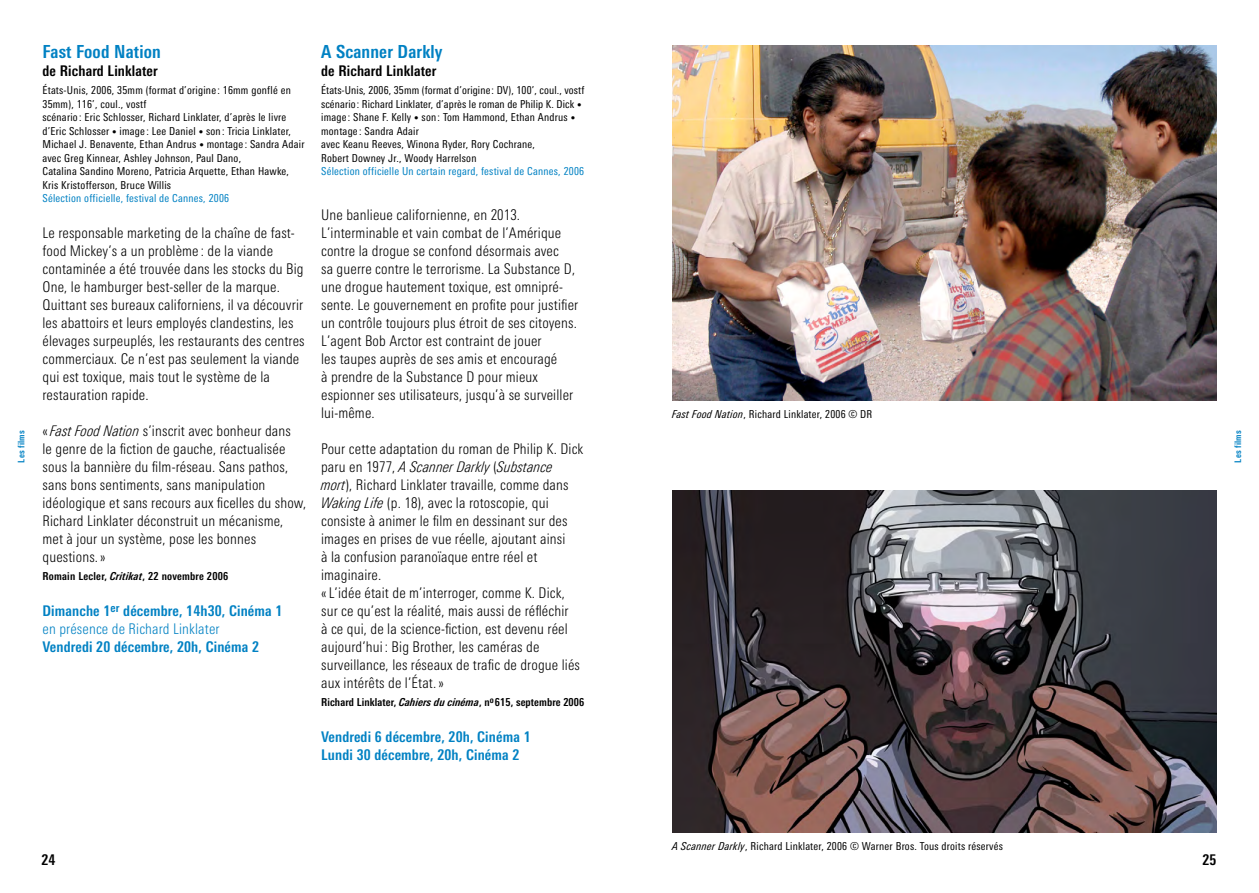
<style>
.page{position:relative;width:1259px;height:893px;background:#fff}
.page>*{position:absolute;margin:0;border:0;box-sizing:border-box;transform-origin:0 0}
.t1{font:700 condensed 18px "Univers Next Pro";letter-spacing:.01em;color:#0081c3}
.t2{font:300 condensed 14.7px/18px "Univers Next Pro";letter-spacing:.01em;color:#000}
.t3{font:700 condensed 14.7px/18px "Univers Next Pro";letter-spacing:.01em;color:#0081c3}
.t4{font:700 condensed 14.7px "Univers Next Pro";letter-spacing:.01em;color:#000}
.t5{font:condensed 10.95px/13.5px "Univers Next Pro";letter-spacing:.02em;color:#000}
.t6{font:condensed 10.95px "Univers Next Pro";letter-spacing:.02em;color:#0081c3}
.t7{font:700 condensed 10.95px "Univers Next Pro";letter-spacing:.01em;color:#000}
.t8{font:700 condensed 9px "Univers Next Pro";letter-spacing:.02em;color:#0081c3}
.s1{font-size:9px}
.s2{font-style:italic}
.s3{font-weight:300}
</style>
<div class="page">
<img style="left:672px;top:45px;width:544px;height:355px">
<img style="left:672px;top:490px;width:544px;height:342px">
<p class="t8" style="left:16px;top:462px;width:34px;rotate:-90deg">Les films</p>
<p class="t1" style="left:43px;top:41px;width:120px">Fast Food Nation</p>
<p class="t4" style="left:43px;top:62px;width:117px">de Richard Linklater</p>
<p class="t5" style="left:43px;top:83px;width:263px">États-Unis, 2006, 35mm (format d’origine: 16mm gonflé en 35mm), 116’, coul., vostf<br>scénario: Eric Schlosser, Richard Linklater, d’après le livre d’Eric Schlosser <span class="s1">•</span> image: Lee Daniel <span class="s1">•</span> son: Tricia Linklater, Michael J. Benavente, Ethan Andrus <span class="s1">•</span> montage: Sandra Adair avec Greg Kinnear, Ashley Johnson, Paul Dano,<br>Catalina Sandino Moreno, Patricia Arquette, Ethan Hawke, Kris Kristofferson, Bruce Willis</p>
<p class="t6" style="left:43px;top:192px;width:188px">Sélection officielle, festival de Cannes, 2006</p>
<p class="t2" style="left:43px;top:224px;width:264px">Le responsable marketing de la chaîne de fast&shy;food Mickey’s a un problème : de la viande contaminée a été trouvée dans les stocks du Big One, le hamburger best-seller de la marque.<br>Quittant ses bureaux californiens, il va découvrir les abattoirs et leurs employés clandestins, les élevages surpeuplés, les restaurants des centres commerciaux. Ce n’est pas seulement la viande qui est toxique, mais tout le système de la restauration rapide.</p>
<p class="t2" style="left:43px;top:422px;width:265px">«<span class="s2">Fast Food Nation</span> s’inscrit avec bonheur dans<br>le genre de la fiction de gauche, réactualisée sous la bannière du film-réseau. Sans pathos, sans bons sentiments, sans manipulation idéologique et sans recours aux ficelles du show, Richard Linklater déconstruit un mécanisme, met à jour un système, pose les bonnes questions.»</p>
<p class="t7" style="left:43px;top:570px;width:187px">Romain Lecler, <span class="s2">Critikat</span>, 22 novembre 2006</p>
<p class="t3" style="left:43px;top:602px;width:241px">Dimanche 1<sup>er</sup> décembre, 14h30, Cinéma 1 <span class="s3">en présence de Richard Linklater</span></p>
<p class="t3" style="left:43px;top:638px;width:218px">Vendredi 20 décembre, 20h, Cinéma 2</p>
<p class="t1" style="left:321px;top:41px;width:123px">A Scanner Darkly</p>
<p class="t4" style="left:321px;top:62px;width:117px">de Richard Linklater</p>
<p class="t5" style="left:321px;top:83px;width:265px">États-Unis, 2006, 35mm (format d’origine: DV), 100’, coul., vostf scénario: Richard Linklater, d’après le roman de Philip K. Dick <span class="s1">• </span>image: Shane F. Kelly <span class="s1">•</span> son: Tom Hammond, Ethan Andrus <span class="s1">• </span>montage: Sandra Adair<br>avec Keanu Reeves, Winona Ryder, Rory Cochrane,<br>Robert Downey Jr., Woody Harrelson</p>
<p class="t6" style="left:321px;top:165px;width:264px">Sélection officielle Un certain regard, festival de Cannes, 2006</p>
<p class="t2" style="left:321px;top:206px;width:259px">Une banlieue californienne, en 2013.<br>L’interminable et vain combat de l’Amérique contre la drogue se confond désormais avec<br>sa guerre contre le terrorisme. La Substance D, une drogue hautement toxique, est omnipré&shy;sente. Le gouvernement en profite pour justifier un contrôle toujours plus étroit de ses citoyens.<br>L’agent Bob Arctor est contraint de jouer<br>les taupes auprès de ses amis et encouragé<br>à prendre de la Substance D pour mieux espionner ses utilisateurs, jusqu’à se surveiller lui-même.</p>
<p class="t2" style="left:321px;top:440px;width:264px">Pour cette adaptation du roman de Philip K. Dick paru en 1977, <span class="s2">A Scanner Darkly</span> (<span class="s2">Substance mort</span>), Richard Linklater travaille, comme dans <span class="s2">Waking Life</span> (p. 18), avec la rotoscopie, qui consiste à animer le film en dessinant sur des images en prises de vue réelle, ajoutant ainsi<br>à la confusion paranoïaque entre réel et imaginaire.<br>«L’idée était de m’interroger, comme K. Dick, sur ce qu’est la réalité, mais aussi de réfléchir<br>à ce qui, de la science-fiction, est devenu réel aujourd’hui : Big Brother, les caméras de surveillance, les réseaux de trafic de drogue liés aux intérêts de l’État.»</p>
<p class="t7" style="left:321px;top:696px;width:265px">Richard Linklater, <span class="s2">Cahiers du cinéma</span>, n<sup>o</sup>615, septembre 2006</p>
<p class="t3" style="left:321px;top:728px;width:211px">Vendredi 6 décembre, 20h, Cinéma 1<br>Lundi 30 décembre, 20h, Cinéma 2</p>
<p class="t5" style="left:672px;top:407px;width:202px"><span class="s2">Fast Food Nation</span>, Richard Linklater, 2006 © DR</p>
<p class="t8" style="left:1232px;top:462px;width:34px;rotate:-90deg">Les films</p>
<p class="t5" style="left:672px;top:839px;width:332px"><span class="s2">A Scanner Darkly</span>, Richard Linklater, 2006 © Warner Bros. Tous droits réservés</p>
<p class="t4" style="left:41px;top:851px;width:16px">24</p>
<p class="t4" style="left:1202px;top:851px;width:16px">25</p>
</div>
